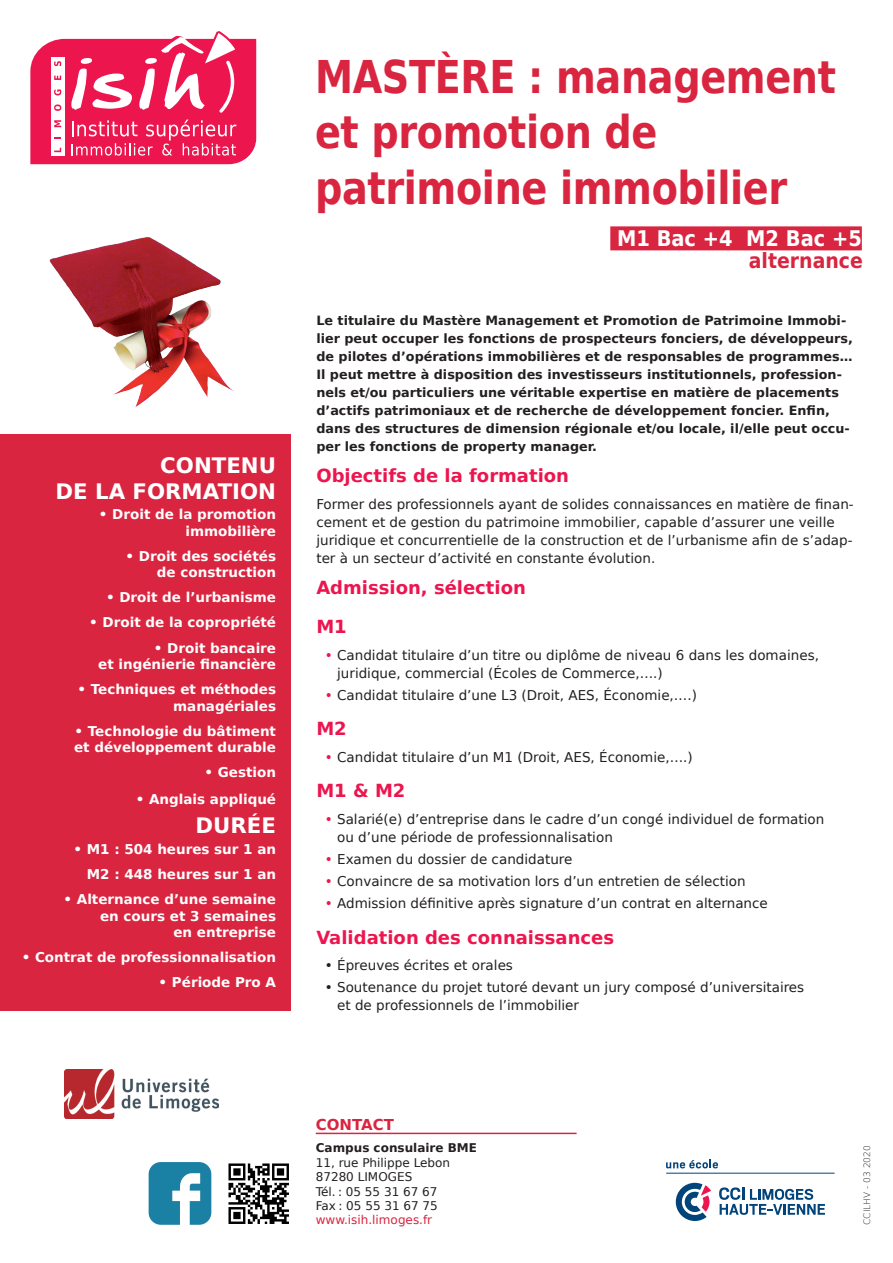
<style>
.page{position:relative;width:893px;height:1263px;background:#fff}
.page>*{position:absolute;margin:0;border:0;box-sizing:border-box;transform-origin:0 0}
.t1{font:700 45px/55.5px "DejaVu Sans";letter-spacing:-.01em;color:#d92540;scale:.85 1}
.t2{font:700 21.6px "DejaVu Sans Condensed";color:#fff}
.t3{font:700 21.3px/25.5px "DejaVu Sans";color:#fff;text-align:right}
.t4{font:700 21px "DejaVu Sans Condensed";color:#d92540}
.t5{font:700 18px/39.5px "DejaVu Sans";color:#ed154e}
.t6{font:700 15px "DejaVu Sans";color:#d92540}
.t7{font:13.5px/18px "DejaVu Sans";color:#231f20}
.t8{font:700 13.5px/16.5px "DejaVu Sans";color:#fff;text-align:right}
.t9{font:700 12.75px/18px "DejaVu Sans";color:#231f20}
.t10{font:12px/14.4px "DejaVu Sans";color:#231f20}
.t11{font:700 12px "DejaVu Sans";color:#231f20}
.t12{font:12px "DejaVu Sans";color:#d92540}
.t13{font:200 9px "DejaVu Sans";color:#231f20}
.s1{color:#ed154e}
</style>
<div class="page">
<svg style="left:149px;top:1162px;width:62px;height:63px"></svg>
<img style="left:49px;top:236px;width:185px;height:172px">
<hr style="left:316px;top:1133px;width:261px;height:1px;background:#d92540">
<div style="left:0;top:434px;width:290px;height:576px;background:#d92540"></div>
<svg style="left:719px;top:1187px;width:106px;height:28px"></svg>
<svg style="left:676px;top:1183px;width:35px;height:38px"></svg>
<hr style="left:666px;top:1173px;width:168px;height:1px;background:#00447b">
<svg style="left:666px;top:1159px;width:52px;height:9px"></svg>
<img style="left:228px;top:1163px;width:61px;height:61px">
<div style="left:610px;top:226px;width:252px;height:24px;background:#d92540"></div>
<img style="left:65px;top:1069px;width:153px;height:50px">
<svg style="left:30px;top:31px;width:226px;height:133px"></svg>
<h3 class="t3" style="left:55px;top:452px;width:222px">CONTENU<br>DE LA FORMATION</h3>
<p class="t8" style="left:99px;top:506px;width:179px">• Droit de la promotion immobilière</p>
<p class="t8" style="left:126px;top:548px;width:152px">• Droit des sociétés de construction</p>
<p class="t8" style="left:106px;top:589px;width:172px">• Droit de l’urbanisme</p>
<p class="t8" style="left:89px;top:614px;width:188px">• Droit de la copropriété</p>
<p class="t8" style="left:98px;top:639px;width:179px">• Droit bancaire<br>et ingénierie financière</p>
<p class="t8" style="left:77px;top:681px;width:200px">• Techniques et méthodes managériales</p>
<p class="t8" style="left:74px;top:722px;width:203px;text-align:left">• Technologie du bâtiment et développement durable</p>
<p class="t8" style="left:205px;top:764px;width:73px">• Gestion</p>
<p class="t8" style="left:136px;top:790px;width:142px">• Anglais appliqué</p>
<h3 class="t3" style="left:196px;top:812px;width:82px">DURÉE</h3>
<p class="t8" style="left:73px;top:836px;width:204px;line-height:25px">• M1 : 504 heures sur 1 an<br>M2 : 448 heures sur 1 an</p>
<p class="t8" style="left:64px;top:891px;width:214px">• Alternance d’une semaine en cours et 3 semaines<br>en entreprise</p>
<p class="t8" style="left:22px;top:949px;width:256px">• Contrat de professionnalisation</p>
<p class="t8" style="left:159px;top:974px;width:119px">• Période Pro A</p>
<h1 class="t1" style="left:315px;top:48px;width:614px">MASTÈRE : management et promotion de patrimoine immobilier</h1>
<h2 class="t2" style="left:617px;top:221px;width:246px">M1 Bac +4 M2 Bac +5</h2>
<h3 class="t4" style="left:749px;top:244px;width:116px">alternance</h3>
<p class="t9" style="left:316px;top:311px;width:538px">Le titulaire du Mastère Management et Promotion de Patrimoine Immobi&shy;lier peut occuper les fonctions de prospecteurs fonciers, de développeurs, de pilotes d’opérations immobilières et de responsables de programmes… Il peut mettre à disposition des investisseurs institutionnels, profession&shy;nels et/ou particuliers une véritable expertise en matière de placements d’actifs patrimoniaux et de recherche de développement foncier. Enfin, dans des structures de dimension régionale et/ou locale, il/elle peut occu&shy;per les fonctions de property manager.</p>
<h3 class="t5" style="left:316px;top:456px;width:254px">Objectifs de la formation</h3>
<p class="t7" style="left:316px;top:495px;width:539px">Former des professionnels ayant de solides connaissances en matière de finan&shy;cement et de gestion du patrimoine immobilier, capable d’assurer une veille juridique et concurrentielle de la construction et de l’urbanisme afin de s’adap&shy;ter à un secteur d’activité en constante évolution.</p>
<h3 class="t5" style="left:316px;top:567px;width:211px">Admission, sélection<br>M1</h3>
<p class="t7" style="left:337px;top:646px;width:483px;text-indent:-12px"><span class="s1">•</span> Candidat titulaire d’un titre ou diplôme de niveau 6 dans les domaines, juridique, commercial (Écoles de Commerce,….)</p>
<p class="t7" style="left:325px;top:686px;width:374px"><span class="s1">•</span> Candidat titulaire d’une L3 (Droit, AES, Économie,….)</p>
<h3 class="t5" style="left:316px;top:709px;width:32px">M2</h3>
<p class="t7" style="left:325px;top:748px;width:369px"><span class="s1">•</span> Candidat titulaire d’un M1 (Droit, AES, Économie,….)</p>
<h3 class="t5" style="left:316px;top:770px;width:91px">M1 &amp; M2</h3>
<p class="t7" style="left:337px;top:809px;width:489px;text-indent:-12px"><span class="s1">•</span> Salarié(e) d’entreprise dans le cadre d’un congé individuel de formation ou d’une période de professionnalisation</p>
<p class="t7" style="left:325px;top:850px;width:249px"><span class="s1">•</span> Examen du dossier de candidature</p>
<p class="t7" style="left:325px;top:872px;width:422px"><span class="s1">•</span> Convaincre de sa motivation lors d’un entretien de sélection</p>
<p class="t7" style="left:325px;top:894px;width:444px"><span class="s1">•</span> Admission définitive après signature d’un contrat en alternance</p>
<h3 class="t5" style="left:316px;top:917px;width:299px">Validation des connaissances</h3>
<p class="t7" style="left:325px;top:956px;width:190px">• Épreuves écrites et orales</p>
<p class="t7" style="left:337px;top:978px;width:469px;text-indent:-12px">• Soutenance du projet tutoré devant un jury composé d’universitaires et de professionnels de l’immobilier</p>
<p class="t6" style="left:316px;top:1112px;width:80px">CONTACT</p>
<p class="t11" style="left:316px;top:1138px;width:163px">Campus consulaire BME</p>
<p class="t10" style="left:316px;top:1155px;width:136px">11, rue Philippe Lebon<br>87280 LIMOGES<br>Tél. : 05 55 31 67 67<br>Fax : 05 55 31 67 75</p>
<p class="t12" style="left:316px;top:1210px;width:118px">www.isih.limoges.fr</p>
<p class="t13" style="left:860px;top:1225px;width:81px;rotate:-90deg">CCILHV - 03 2020</p>
</div>
